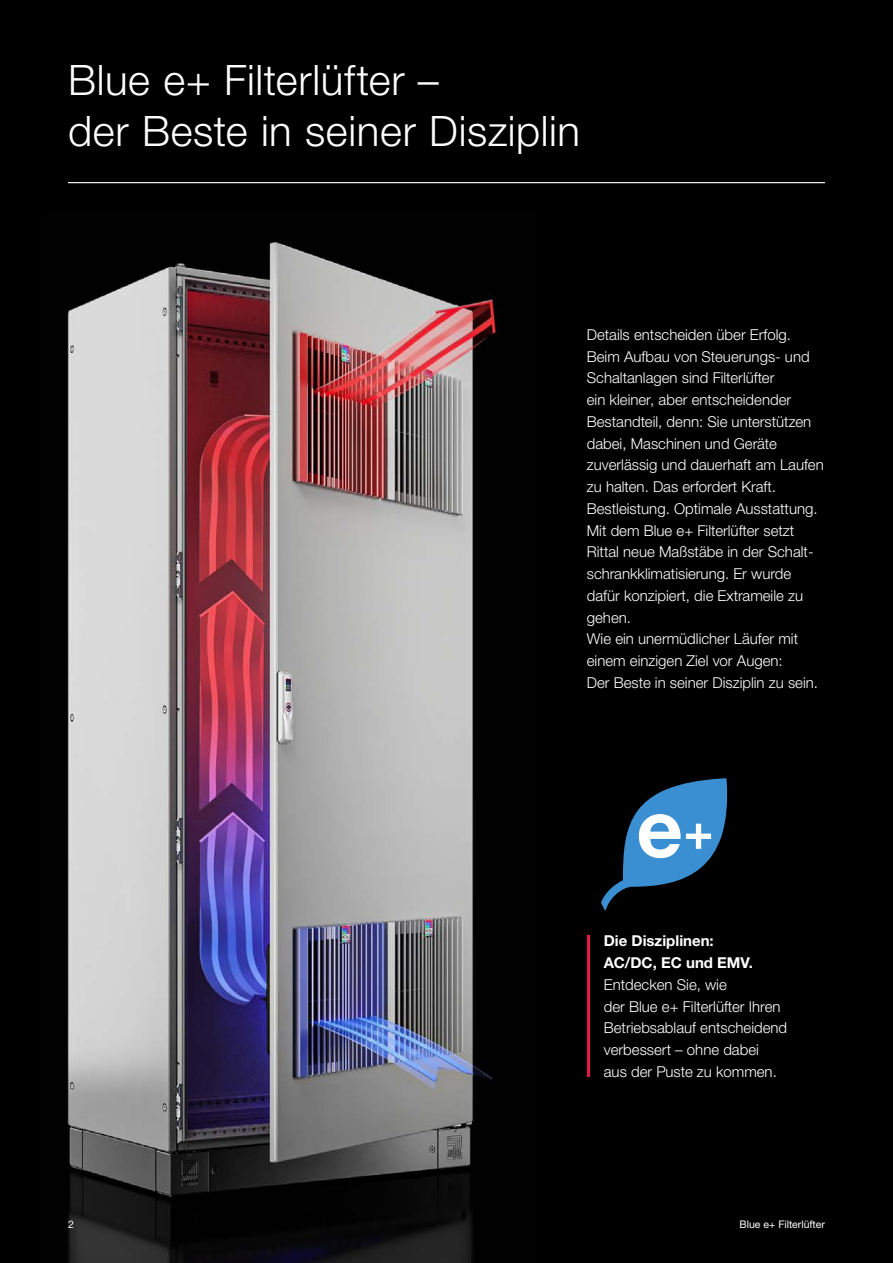
<style>
.page{position:relative;width:893px;height:1263px;background:#000}
.page>*{position:absolute;margin:0;border:0;box-sizing:border-box;transform-origin:0 0}
._1_Variable_Überschrift_neg_Linie_28{font:300 42px/50.4px "Neue Helvetica For Rittal";letter-spacing:.015em;color:#fff}
._1_Einleitung_neg_10_14_5{font:300 15px/21.8px "Neue Helvetica For Rittal";color:#fff}
._1_Einleitung_neg_10_14_5-2{font:700 15px/21.8px "Neue Helvetica For Rittal";color:#fff}
.t1{font:10.5px "Neue Helvetica For Rittal";color:#fff}
</style>
<div class="page">
<img style="left:41px;top:211px;width:495px;height:1052px">
<svg style="left:601px;top:778px;width:126px;height:133px;background:#2d526f"></svg>
<hr style="left:68px;top:182px;width:757px;height:1px;background:#fff">
<hr style="left:587px;top:935px;width:3px;height:142px;background:#ed154e">
<p class="_1_Variable_Überschrift_neg_Linie_28" style="left:68px;top:55px;width:513px">Blue e+ Filterlüfter –<br>der Beste in seiner Disziplin</p>
<p class="_1_Einleitung_neg_10_14_5" style="left:587px;top:324px;width:238px">Details entscheiden über Erfolg.<br>Beim Aufbau von Steuerungs- und<br>Schaltanlagen sind Filterlüfter<br>ein kleiner, aber entscheidender<br>Bestandteil, denn: Sie unterstützen dabei, Maschinen und Geräte zuverlässig und dauerhaft am Laufen zu halten. Das erfordert Kraft.<br>Bestleistung. Optimale Ausstattung.<br>Mit dem Blue e+ Filterlüfter setzt<br>Rittal neue Maßstäbe in der Schalt&shy;schrankklimatisierung. Er wurde dafür konzipiert, die Extrameile zu gehen.<br>Wie ein unermüdlicher Läufer mit einem einzigen Ziel vor Augen:<br>Der Beste in seiner Disziplin zu sein.</p>
<p class="_1_Einleitung_neg_10_14_5-2" style="left:604px;top:930px;width:151px">Die Disziplinen:<br>AC/DC, EC und EMV.</p>
<p class="_1_Einleitung_neg_10_14_5" style="left:604px;top:973px;width:185px">Entdecken Sie, wie<br>der Blue e+ Filterlüfter Ihren<br>Betriebsablauf entscheidend verbessert – ohne dabei<br>aus der Puste zu kommen.</p>
<p class="t1" style="left:68px;top:1218px;width:7px">2</p>
<p class="t1" style="left:740px;top:1218px;width:87px">Blue e+ Filterlüfter</p>
</div>
